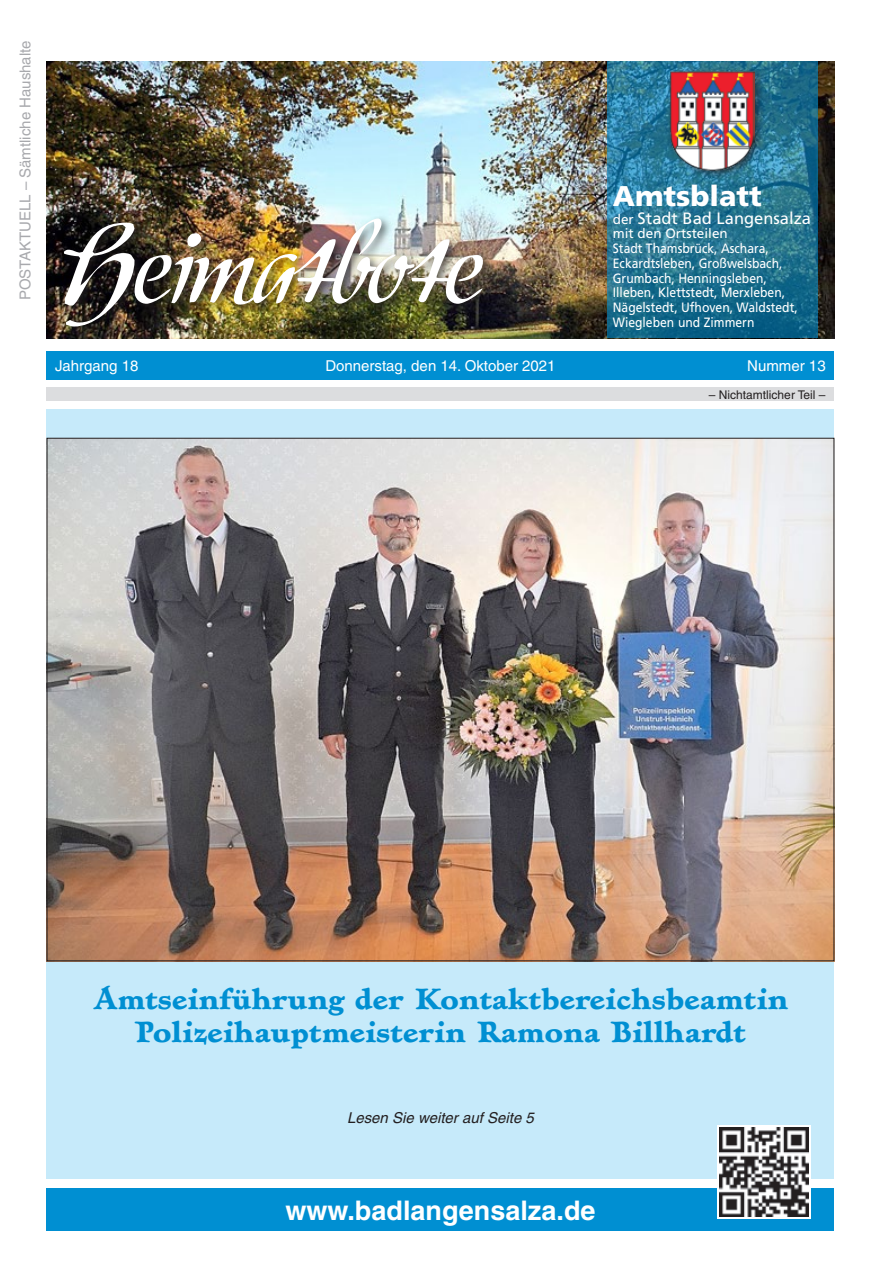
<style>
.page{position:relative;width:881px;height:1263px;background:#fff}
.page>*{position:absolute;margin:0;border:0;box-sizing:border-box;transform-origin:0 0}
.t1{font:115.5px "Modeschrift";color:#fff}
.Überschrift{font:800 30px/32.7px "Hadriano";color:#008fd2;text-align:center}
.t2{font:900 28.5px "Frutiger LT";color:#fff}
.Inet-Adresse{font:700 27px "Helvetica LT";color:#fff}
.t3{font:16.5px "Frutiger LT";color:#fff}
.Ausgabenzeile{font:15px "Helvetica LT";color:#fff}
.t4{font:15px "Helvetica LT";color:#a8a9ad}
.t5{font:italic 15px "Helvetica LT";color:#231f20}
.t6{font:13.5px/14.7px "Frutiger LT";color:#fff;scale:.9 1}
.t7{font:13.5px "Frutiger LT";color:#fff}
.t8{font:12px "Helvetica LT";color:#231f20}
.s1{font-size:13.5px}
</style>
<div class="page">
<div style="left:47px;top:409px;width:786px;height:770px;background:#c6eafa"></div>
<div style="left:47px;top:387px;width:786px;height:14px;background:#dcdddf"></div>
<div style="left:47px;top:351px;width:786px;height:29px;background:#008fd2"></div>
<div style="left:47px;top:1188px;width:786px;height:43px;background:#008fd2"></div>
<svg style="left:717px;top:1125px;width:93px;height:94px"></svg>
<img style="left:719px;top:1128px;width:89px;height:88px">
<img style="left:49px;top:440px;width:782px;height:519px">
<img style="left:47px;top:62px;width:786px;height:276px">
<div style="left:59px;top:214px;width:434px;height:124px;background:#231f20;opacity:.75"></div>
<svg style="left:606px;top:62px;width:210px;height:276px;background:#227391"></svg>
<div style="left:665px;top:66px;width:99px;height:115px;background:#231f20;opacity:.75"></div>
<img style="left:669px;top:70px;width:85px;height:102px">
<p class="t4" style="left:17px;top:300px;width:261px;rotate:-90deg">POSTAKTUELL – Sämtliche Haushalte</p>
<p class="t1" style="left:64px;top:196px;width:416px">Heimatbote</p>
<p class="t2" style="left:612px;top:178px;width:150px">Amtsblatt</p>
<p class="t3" style="left:612px;top:208px;width:200px"><span class="s1">der</span> Stadt Bad Langensalza</p>
<p class="t7" style="left:612px;top:226px;width:116px">mit den Ortsteilen</p>
<p class="t6" style="left:612px;top:241px;width:175px">Stadt Thamsbrück, Aschara,</p>
<p class="t6" style="left:612px;top:256px;width:190px">Eckardtsleben, Großwelsbach,</p>
<p class="t6" style="left:612px;top:271px;width:173px">Grumbach, Henningsleben,</p>
<p class="t6" style="left:612px;top:285px;width:193px">Illeben, Klettstedt, Merxleben,</p>
<p class="t6" style="left:612px;top:300px;width:207px">Nägelstedt, Ufhoven, Waldstedt,<br>Wiegleben und Zimmern</p>
<p class="Ausgabenzeile" style="left:55px;top:357px;width:85px">Jahrgang 18</p>
<p class="Ausgabenzeile" style="left:325px;top:357px;width:232px">Donnerstag, den 14. Oktober 2021</p>
<p class="Ausgabenzeile" style="left:747px;top:357px;width:80px">Nummer 13</p>
<p class="t8" style="left:708px;top:388px;width:118px">– Nichtamtlicher Teil –</p>
<p class="Überschrift" style="left:93px;top:982px;width:696px">Amtseinführung der Kontaktbereichsbeamtin<br>Polizeihauptmeisterin Ramona Billhardt</p>
<p class="t5" style="left:347px;top:1109px;width:188px">Lesen Sie weiter auf Seite 5</p>
<p class="Inet-Adresse" style="left:285px;top:1194px;width:311px">www.badlangensalza.de</p>
</div>
